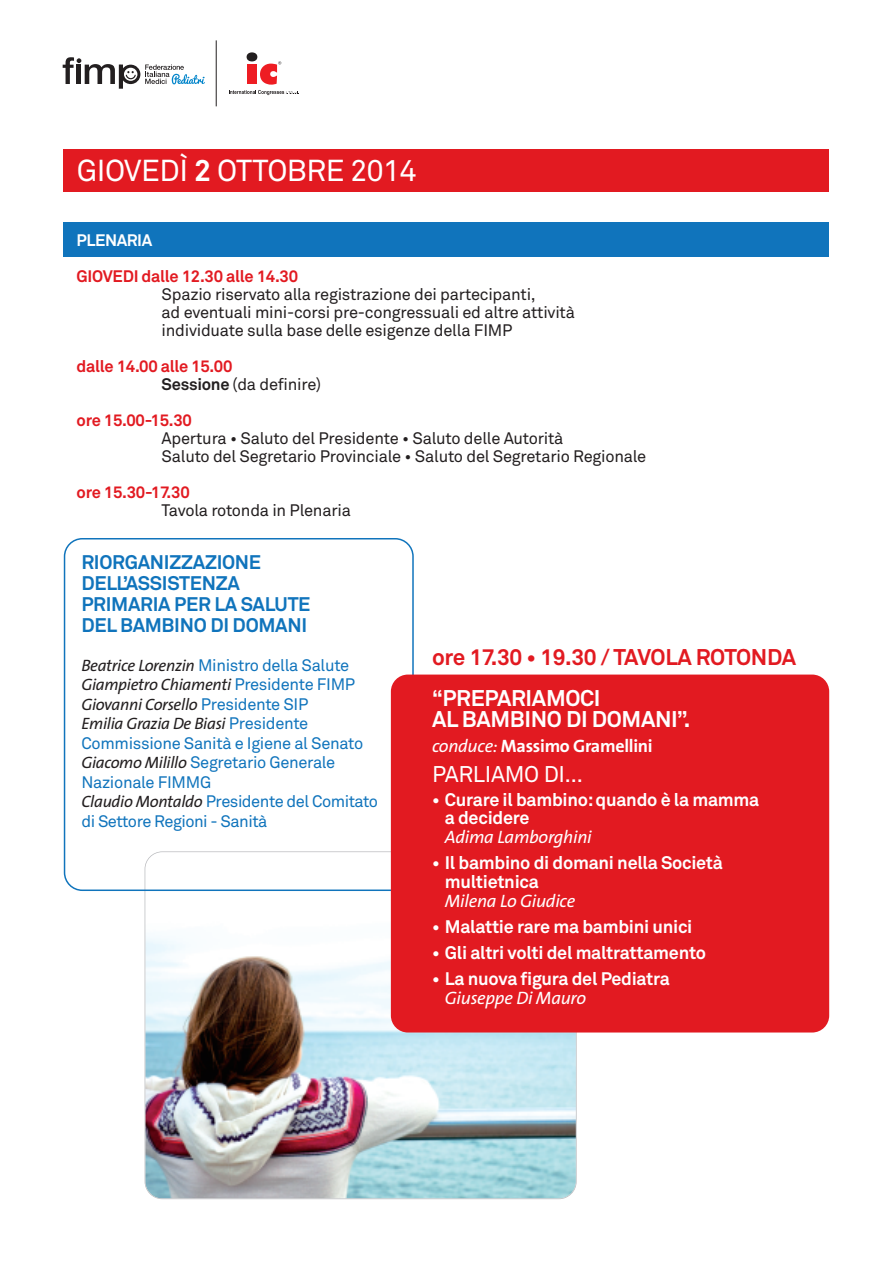
<style>
.page{position:relative;width:893px;height:1263px;background:#fff}
.page>*{position:absolute;margin:0;border:0;box-sizing:border-box;transform-origin:0 0}
.t1{font:30px "Akkurat";letter-spacing:-.015em;color:#fff}
.t2{font:700 22.5px/21px "Akkurat";letter-spacing:-.015em;color:#fff}
.t3{font:700 22.5px "Akkurat";letter-spacing:-.015em;color:#e21a21}
.t4{font:22.5px "Akkurat";letter-spacing:-.015em;color:#fff}
.t5{font:700 19.5px/21px "Akkurat";letter-spacing:-.015em;color:#1074bc}
.t6{font:700 18px/18px "Akkurat";letter-spacing:-.015em;color:#fff}
.t7{font:italic 18px "The Sans";letter-spacing:-.015em;color:#fff}
.t8{font:700 18px "The Sans";letter-spacing:-.015em;color:#fff}
.t9{font:16.5px/18px "Akkurat";letter-spacing:-.015em;color:#231f20}
.t10{font:16.5px/19.5px "Akkurat";letter-spacing:-.02em;color:#1074bc}
.t11{font:700 16.5px/18px "Akkurat";letter-spacing:-.015em;color:#e21a21}
.t12{font:italic 16.5px/19.5px "The Sans";letter-spacing:-.02em;color:#231f20}
.t13{font:700 16.5px "Akkurat";letter-spacing:-.025em;color:#fff}
.s1{font-weight:700}
.s2{color:#231f20}
.s3{font-weight:400;color:#231f20}
.s4{font-family:"The Sans";font-style:italic;color:#231f20}
.s5{font-family:"Akkurat";font-style:normal;color:#1074bc}
.s6{font-weight:400;font-style:italic}
</style>
<div class="page">
<img style="left:145px;top:852px;width:431px;height:346px;border-radius:17px">
<svg style="left:64px;top:538px;width:350px;height:353px"></svg>
<div style="left:64px;top:149px;width:765px;height:42px;background:#e21a21"></div>
<svg style="left:63px;top:57px;width:142px;height:32px"></svg>
<div style="left:247px;top:52px;width:10px;height:9px;background:#231f20;border-radius:50%"></div>
<svg style="left:229px;top:61px;width:70px;height:34px"></svg>
<hr style="left:216px;top:40px;width:1px;height:66px;background:#231f20">
<div style="left:64px;top:223px;width:765px;height:34px;background:#1074bc"></div>
<div style="left:391px;top:674px;width:438px;height:358px;background:#e21a21;border-radius:17px"></div>
<h1 class="t1" style="left:77px;top:159px;width:341px">GIOVEDÌ <span class="s1">2</span> OTTOBRE 2014</h1>
<p class="t13" style="left:77px;top:234px;width:77px">PLENARIA</p>
<p class="t11" style="left:77px;top:268px;width:223px">GIOVEDI dalle 12.30 alle 14.30</p>
<p class="t9" style="left:162px;top:286px;width:415px">Spazio riservato alla registrazione dei partecipanti,<br>ad eventuali mini-corsi pre-congressuali ed altre attività individuate sulla base delle esigenze della FIMP</p>
<p class="t11" style="left:162px;top:358px;width:161px;text-indent:-85px">dalle 14.00 alle 15.00<br><span class="s2">Sessione</span> <span class="s3">(da definire)</span></p>
<p class="t11" style="left:77px;top:412px;width:117px">ore 15.00-15.30</p>
<p class="t9" style="left:162px;top:430px;width:486px">Apertura • Saluto del Presidente • Saluto delle Autorità<br>Saluto del Segretario Provinciale • Saluto del Segretario Regionale</p>
<p class="t11" style="left:77px;top:484px;width:115px">ore 15.30-17.30</p>
<p class="t9" style="left:162px;top:502px;width:191px">Tavola rotonda in Plenaria</p>
<p class="t5" style="left:81px;top:553px;width:231px">RIORGANIZZAZIONE<br>DELL’ASSISTENZA<br>PRIMARIA PER LA SALUTE<br>DEL BAMBINO DI DOMANI</p>
<p class="t10" style="left:81px;top:657px;width:269px"><span class="s4">Beatrice Lorenzin</span> Ministro della Salute</p>
<p class="t12" style="left:81px;top:676px;width:275px">Giampietro Chiamenti <span class="s5">Presidente FIMP<br></span>Giovanni Corsello <span class="s5">Presidente SIP<br></span>Emilia Grazia De Biasi <span class="s5">Presidente</span></p>
<p class="t10" style="left:81px;top:735px;width:298px">Commissione Sanità e Igiene al Senato<br><span class="s4">Giacomo Milillo</span> Segretario Generale<br>Nazionale FIMMG<br><span class="s4">Claudio Montaldo</span> Presidente del Comitato di Settore Regioni - Sanità</p>
<h2 class="t3" style="left:432px;top:649px;width:366px">ore 17.30 • 19.30 / TAVOLA ROTONDA</h2>
<h2 class="t2" style="left:432px;top:689px;width:260px">“PREPARIAMOCI<br>AL BAMBINO DI DOMANI”.</h2>
<p class="t8" style="left:432px;top:739px;width:222px"><span class="s6">conduce:</span> Massimo Gramellini</p>
<h2 class="t4" style="left:432px;top:766px;width:152px">PARLIAMO DI…</h2>
<p class="t6" style="left:445px;top:792px;width:316px;text-indent:-13px">• Curare il bambino:quando è la mamma a decidere</p>
<p class="t7" style="left:445px;top:830px;width:148px">Adima Lamborghini</p>
<p class="t6" style="left:445px;top:855px;width:280px;line-height:18.8px;text-indent:-13px">• Il bambino di domani nella Società multietnica</p>
<p class="t7" style="left:445px;top:893px;width:132px">Milena Lo Giudice</p>
<p class="t6" style="left:432px;top:919px;width:262px">• Malattie rare ma bambini unici</p>
<p class="t6" style="left:432px;top:945px;width:275px">• Gli altri volti del maltrattamento</p>
<p class="t6" style="left:432px;top:972px;width:239px">• La nuova figura del Pediatra</p>
<p class="t7" style="left:445px;top:991px;width:143px">Giuseppe Di Mauro</p>
</div>
